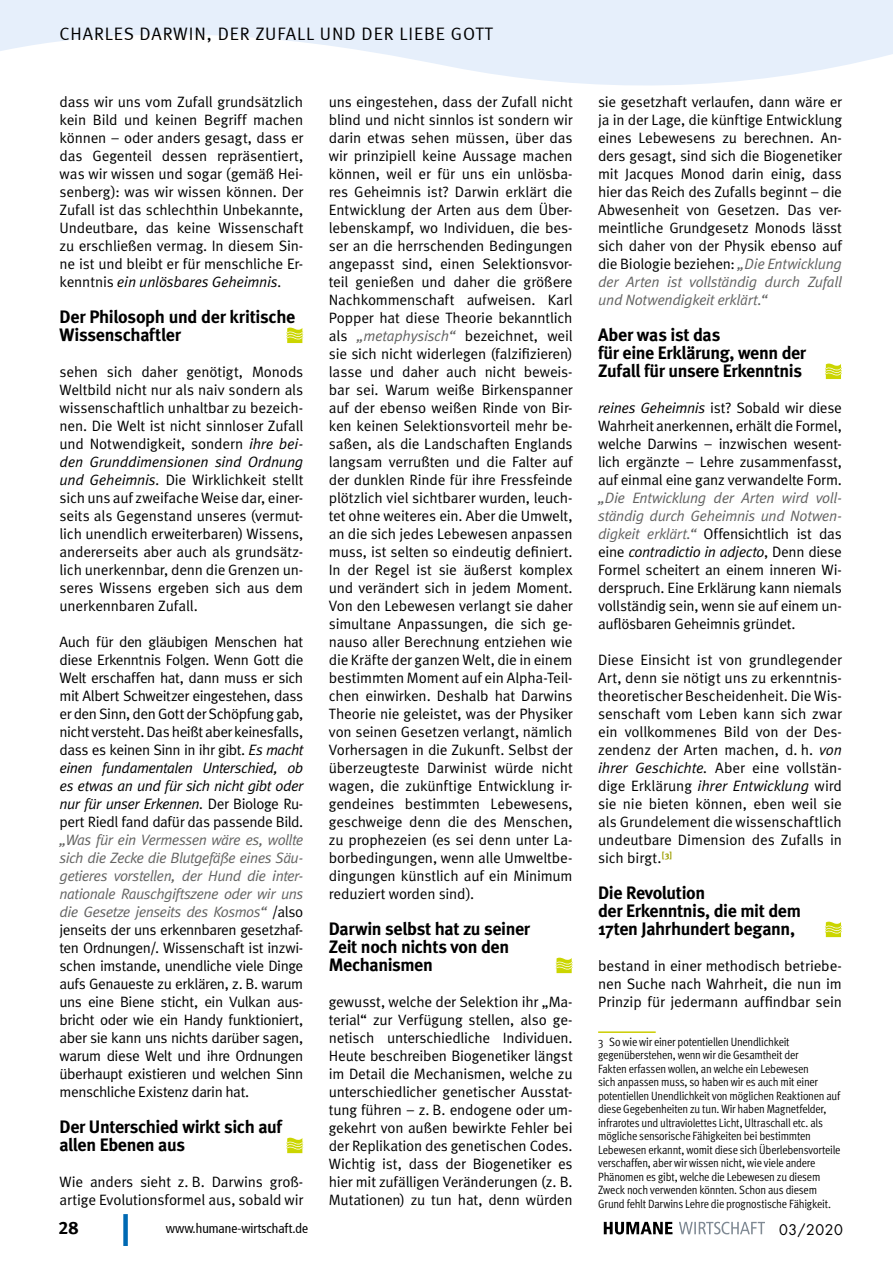
<style>
.page{position:relative;width:893px;height:1263px;background:#fff}
.page>*{position:absolute;margin:0;border:0;box-sizing:border-box;transform-origin:0 0}
.Zwischenüberschrift{font:700 18px/18px "Meta";letter-spacing:-.02em;color:#000}
.t1{font:18px "Meta Normal LF";letter-spacing:.05em;color:#000}
.t2{font:18px "Meta Bold LF";color:#000}
.Fließtext_Meta_Norma{font:15px/18px "Meta Normal";letter-spacing:-.01em;color:#000;text-align:justify}
.t3{font:14.25px "Futura";letter-spacing:.045em;color:#000}
.t4{font:condensed 13.5px "Frutiger 57";color:#000}
.Fußnote_enge_Zeile{font:12px/13.5px "Meta Cond Normal";letter-spacing:-.02em;color:#000}
.s1{font-style:italic}
.s2{font-style:italic;color:#636362}
</style>
<div class="page">
<div style="left:123px;top:1214px;width:5px;height:32px;background:#0069b3"></div>
<svg style="left:604px;top:1222px;width:68px;height:12px"></svg>
<svg style="left:679px;top:1222px;width:86px;height:12px"></svg>
<svg style="left:286px;top:328px;width:17px;height:15px"></svg>
<svg style="left:286px;top:1138px;width:17px;height:15px"></svg>
<svg style="left:556px;top:958px;width:17px;height:15px"></svg>
<svg style="left:825px;top:364px;width:17px;height:15px"></svg>
<svg style="left:825px;top:922px;width:17px;height:15px"></svg>
<hr style="left:598px;top:1031px;width:58px;height:2px;background:#cccd00">
<svg style="left:0;top:0;width:893px;height:86px;fill:#e6effb"></svg>
<p class="t1" style="left:60px;top:24px;width:435px">CHARLES DARWIN, DER ZUFALL UND DER LIEBE GOTT</p>
<p class="Fließtext_Meta_Norma" style="left:60px;top:93px;width:245px">dass wir uns vom Zufall grundsätzlich kein Bild und keinen Begriff machen können – oder anders gesagt, dass er das Gegenteil dessen repräsentiert, was wir wissen und sogar (gemäß Hei&shy;senberg): was wir wissen können. Der Zufall ist das schlechthin Unbekannte, Undeutbare, das keine Wissenschaft zu erschließen vermag. In diesem Sin&shy;ne ist und bleibt er für menschliche Er&shy;kenntnis <span class="s1">ein unlösbares Geheimnis.</span></p>
<p class="Zwischenüberschrift" style="left:60px;top:308px;width:237px">Der Philosoph und der kritische<br>Wissenschaftler</p>
<p class="Fließtext_Meta_Norma" style="left:60px;top:363px;width:245px">sehen sich daher genötigt, Monods Weltbild nicht nur als naiv sondern als wissenschaftlich unhaltbar zu bezeich&shy;nen. Die Welt ist nicht sinnloser Zufall und Notwendigkeit, sondern <span class="s1">ihre bei&shy;den Grunddimensionen sind Ordnung und Geheimnis.</span> Die Wirklichkeit stellt sich uns auf zweifache Weise dar, einer&shy;seits als Gegenstand unseres (vermut&shy;lich unendlich erweiterbaren) Wissens, andererseits aber auch als grundsätz&shy;lich unerkennbar, denn die Grenzen un&shy;seres Wissens ergeben sich aus dem unerkennbaren Zufall.</p>
<p class="Fließtext_Meta_Norma" style="left:60px;top:633px;width:245px">Auch für den gläubigen Menschen hat diese Erkenntnis Folgen. Wenn Gott die Welt erschaffen hat, dann muss er sich mit Albert Schweitzer eingestehen, dass er den Sinn, den Gott der Schöpfung gab, nicht versteht. Das heißt aber keinesfalls, dass es keinen Sinn in ihr gibt. <span class="s1">Es macht einen fundamentalen Unterschied, ob es etwas an und für sich nicht gibt oder nur für unser Erkennen.</span> Der Biologe Ru&shy;pert Riedl fand dafür das passende Bild. <span class="s2">„Was für ein Vermessen wäre es, wollte sich die Zecke die Blutgefäße eines Säu&shy;getieres vorstellen, der Hund die inter&shy;nationale Rauschgiftszene oder wir uns die Gesetze jenseits des Kosmos“</span> /also jenseits der uns erkennbaren gesetzhaf&shy;ten Ordnungen/. Wissenschaft ist inzwi&shy;schen imstande, unendliche viele Dinge aufs Genaueste zu erklären, z. B. warum uns eine Biene sticht, ein Vulkan aus&shy;bricht oder wie ein Handy funktioniert, aber sie kann uns nichts darüber sagen, warum diese Welt und ihre Ordnungen überhaupt existieren und welchen Sinn menschliche Existenz darin hat.</p>
<p class="Zwischenüberschrift" style="left:60px;top:1118px;width:224px">Der Unterschied wirkt sich auf allen Ebenen aus</p>
<p class="Fließtext_Meta_Norma" style="left:60px;top:1173px;width:245px">Wie anders sieht z. B. Darwins groß&shy;artige Evolutionsformel aus, sobald wir</p>
<p class="Fließtext_Meta_Norma" style="left:329px;top:93px;width:245px">uns eingestehen, dass der Zufall nicht blind und nicht sinnlos ist sondern wir darin etwas sehen müssen, über das wir prinzipiell keine Aussage machen können, weil er für uns ein unlösba&shy;res Geheimnis ist? Darwin erklärt die Entwicklung der Arten aus dem Über&shy;lebenskampf, wo Individuen, die bes&shy;ser an die herrschenden Bedingungen angepasst sind, einen Selektionsvor&shy;teil genießen und daher die größere Nachkommenschaft aufweisen. Karl Popper hat diese Theorie bekanntlich als <span class="s2">„metaphysisch“</span> bezeichnet, weil sie sich nicht widerlegen (falzifizieren) lasse und daher auch nicht beweis&shy;bar sei. Warum weiße Birkenspanner auf der ebenso weißen Rinde von Bir&shy;ken keinen Selektionsvorteil mehr be&shy;saßen, als die Landschaften Englands langsam verrußten und die Falter auf der dunklen Rinde für ihre Fressfeinde plötzlich viel sichtbarer wurden, leuch&shy;tet ohne weiteres ein. Aber die Umwelt, an die sich jedes Lebewesen anpassen muss, ist selten so eindeutig definiert.<br>In der Regel ist sie äußerst komplex und verändert sich in jedem Moment.<br>Von den Lebewesen verlangt sie daher simultane Anpassungen, die sich ge&shy;nauso aller Berechnung entziehen wie die Kräfte der ganzen Welt, die in einem bestimmten Moment auf ein Alpha-Teil&shy;chen einwirken. Deshalb hat Darwins Theorie nie geleistet, was der Physiker von seinen Gesetzen verlangt, nämlich Vorhersagen in die Zukunft. Selbst der überzeugteste Darwinist würde nicht wagen, die zukünftige Entwicklung ir&shy;gendeines bestimmten Lebewesens, geschweige denn die des Menschen, zu prophezeien (es sei denn unter La&shy;borbedingungen, wenn alle Umweltbe&shy;dingungen künstlich auf ein Minimum reduziert worden sind).</p>
<p class="Zwischenüberschrift" style="left:329px;top:920px;width:203px">Darwin selbst hat zu seiner<br>Zeit noch nichts von den<br>Mechanismen</p>
<p class="Fließtext_Meta_Norma" style="left:329px;top:993px;width:245px">gewusst, welche der Selektion ihr „Ma&shy;terial“ zur Verfügung stellen, also ge&shy;netisch unterschiedliche Individuen.<br>Heute beschreiben Biogenetiker längst im Detail die Mechanismen, welche zu unterschiedlicher genetischer Ausstat&shy;tung führen – z. B. endogene oder um&shy;gekehrt von außen bewirkte Fehler bei der Replikation des genetischen Codes.<br>Wichtig ist, dass der Biogenetiker es hier mit zufälligen Veränderungen (z. B.<br>Mutationen) zu tun hat, denn würden</p>
<p class="Fließtext_Meta_Norma" style="left:598px;top:93px;width:245px">sie gesetzhaft verlaufen, dann wäre er ja in der Lage, die künftige Entwicklung eines Lebewesens zu berechnen. An&shy;ders gesagt, sind sich die Biogenetiker mit Jacques Monod darin einig, dass hier das Reich des Zufalls beginnt – die Abwesenheit von Gesetzen. Das ver&shy;meintliche Grundgesetz Monods lässt sich daher von der Physik ebenso auf die Biologie beziehen: <span class="s2">„Die Entwicklung der Arten ist vollständig durch Zufall und Notwendigkeit erklärt.“</span></p>
<p class="Zwischenüberschrift" style="left:598px;top:326px;width:124px">Aber was ist das</p>
<p class="Zwischenüberschrift" style="left:598px;top:344px;width:210px">für eine Erklärung, wenn der<br>Zufall für unsere Erkenntnis</p>
<p class="Fließtext_Meta_Norma" style="left:598px;top:399px;width:245px"><span class="s1">reines Geheimnis</span> ist? Sobald wir diese Wahrheit anerkennen, erhält die Formel, welche Darwins – inzwischen wesent&shy;lich ergänzte – Lehre zusammenfasst, auf einmal eine ganz verwandelte Form. <span class="s2">„Die Entwicklung der Arten wird voll&shy;ständig durch Geheimnis und Notwen&shy;digkeit erklärt.“</span> Offensichtlich ist das eine <span class="s1">contradictio in adjecto</span>, Denn diese Formel scheitert an einem inneren Wi&shy;derspruch. Eine Erklärung kann niemals vollständig sein, wenn sie auf einem un&shy;auflösbaren Geheimnis gründet.</p>
<p class="Fließtext_Meta_Norma" style="left:598px;top:651px;width:245px">Diese Einsicht ist von grundlegender Art, denn sie nötigt uns zu erkenntnis&shy;theoretischer Bescheidenheit. Die Wis&shy;senschaft vom Leben kann sich zwar ein vollkommenes Bild von der Des&shy;zendenz der Arten machen, d. h. <span class="s1">von ihrer Geschichte.</span> Aber eine vollstän&shy;dige Erklärung <span class="s1">ihrer Entwicklung</span> wird sie nie bieten können, eben weil sie als Grundelement die wissenschaftlich undeutbare Dimension des Zufalls in sich birgt.<sup>[3]</sup></p>
<p class="Zwischenüberschrift" style="left:598px;top:884px;width:109px">Die Revolution</p>
<p class="Zwischenüberschrift" style="left:598px;top:902px;width:204px">der Erkenntnis, die mit dem<br>17ten Jahrhundert begann,</p>
<p class="Fließtext_Meta_Norma" style="left:598px;top:957px;width:245px">bestand in einer methodisch betriebe&shy;nen Suche nach Wahrheit, die nun im Prinzip für jedermann auffindbar sein</p>
<p class="Fußnote_enge_Zeile" style="left:598px;top:1035px;width:244px">3 So wie wir einer potentiellen Unendlichkeit gegenüberstehen, wenn wir die Gesamtheit der<br>Fakten erfassen wollen, an welche ein Lebewesen<br>sich anpassen muss, so haben wir es auch mit einer potentiellen Unendlichkeit von möglichen Reaktionen auf diese Gegebenheiten zu tun. Wir haben Magnetfelder, infrarotes und ultraviolettes Licht, Ultraschall etc. als mögliche sensorische Fähigkeiten bei bestimmten Lebewesen erkannt, womit diese sich Überlebensvorteile verschaffen, aber wir wissen nicht, wie viele andere Phänomen es gibt, welche die Lebewesen zu diesem Zweck noch verwenden könnten. Schon aus diesem Grund fehlt Darwins Lehre die prognostische Fähigkeit.</p>
<p class="t2" style="left:58px;top:1217px;width:22px">28</p>
<p class="t4" style="left:166px;top:1220px;width:144px">www.humane-wirtschaft.de</p>
<p class="t3" style="left:779px;top:1220px;width:65px">03/2020</p>
</div>
